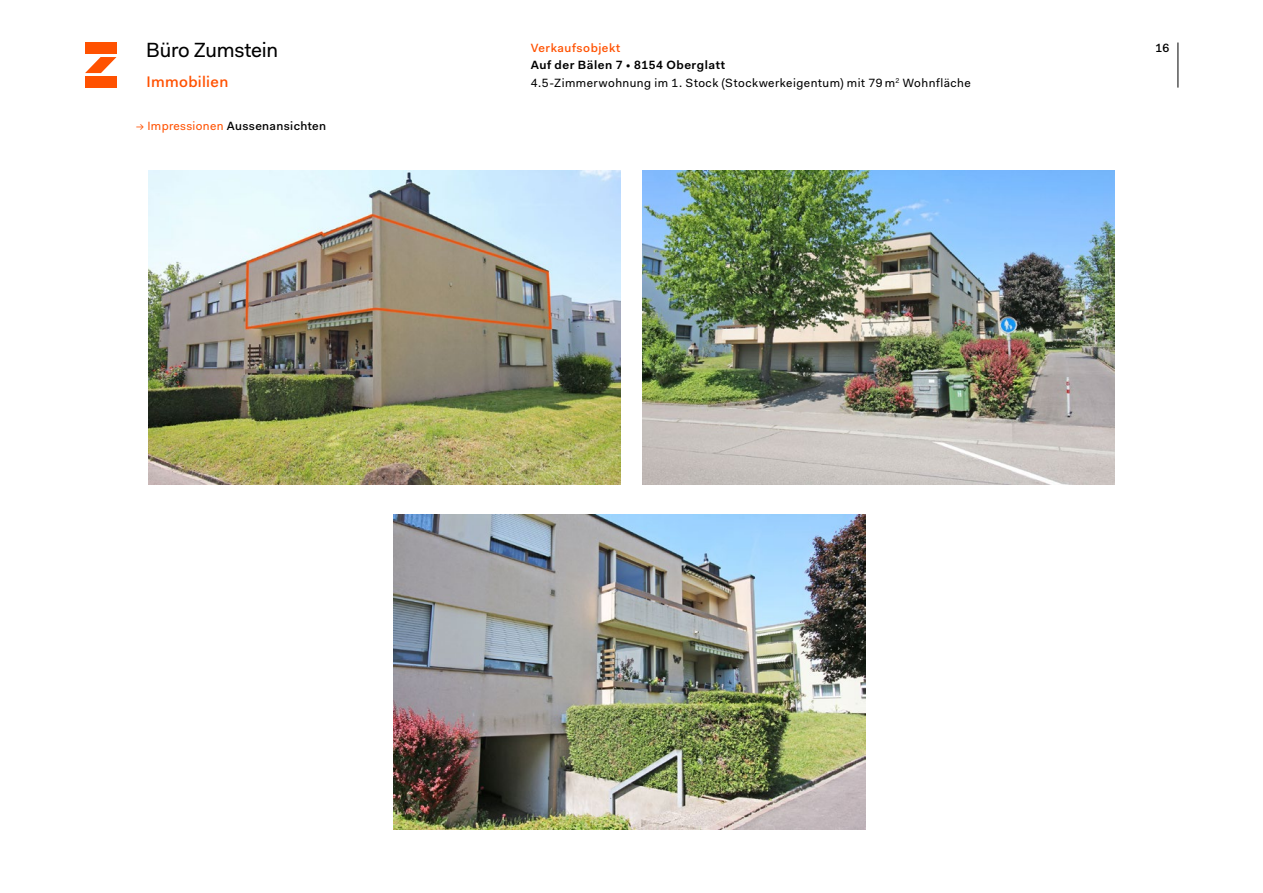
<style>
.page{position:relative;width:1263px;height:893px;background:#fff}
.page>*{position:absolute;margin:0;border:0;box-sizing:border-box;transform-origin:0 0}
.t1{font:20.7px "Fakt Pro";letter-spacing:-.015em;color:#000}
.t2{font:500 15.3px "Fakt Pro";letter-spacing:.02em;color:#ff5100}
.t3{font:12px/17.7px "Fakt Pro";letter-spacing:.045em;color:#000}
.t4{font:500 12px "Fakt Pro";letter-spacing:.03em;color:#000}
.t5{font:500 12px "Fakt Pro";letter-spacing:.045em;color:#ff5100}
.s1{font-weight:400;color:#ff5100}
.s2{font-weight:600}
</style>
<div class="page">
<div style="left:85px;top:43px;width:32px;height:11px;background:#ff5100"></div>
<div style="left:85px;top:76px;width:32px;height:11px;background:#ff5100"></div>
<svg style="left:85px;top:57px;width:32px;height:16px"></svg>
<hr style="left:1178px;top:43px;width:1px;height:45px;background:#000">
<img style="left:149px;top:170px;width:472px;height:315px">
<img style="left:393px;top:514px;width:472px;height:315px">
<img style="left:642px;top:170px;width:472px;height:315px">
<h1 class="t1" style="left:146px;top:36px;width:133px">Büro Zumstein</h1>
<p class="t2" style="left:146px;top:72px;width:83px">Immobilien</p>
<p class="t4" style="left:136px;top:118px;width:191px"><span class="s1">→ Impressionen</span> Aussenansichten</p>
<p class="t5" style="left:531px;top:39px;width:91px">Verkaufsobjekt</p>
<p class="t4" style="left:1155px;top:39px;width:15px">16</p>
<p class="t3" style="left:531px;top:56px;width:442px"><span class="s2">Auf der Bälen 7 • 8154 Oberglatt<br></span>4.5-Zimmerwohnung im 1. Stock (Stockwerkeigentum) mit 79m<sup>2</sup> Wohnfläche</p>
</div>
